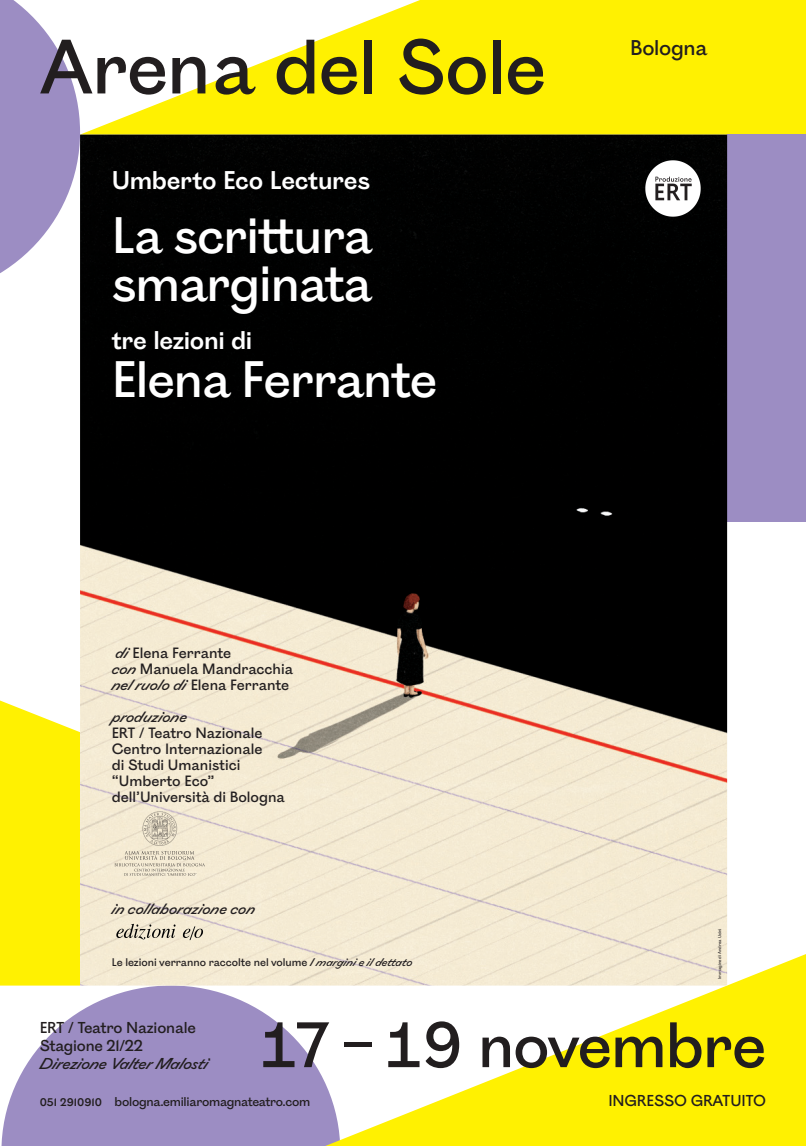
<style>
.page{position:relative;width:806px;height:1146px;background:#fff}
.page>*{position:absolute;margin:0;border:0;box-sizing:border-box;transform-origin:0 0}
.t1{font:72px "Ostia Antica";letter-spacing:-.015em;color:#221e1f}
.t2{font:60px "Ostia Antica";letter-spacing:-.02em;color:#221e1f}
.t3{font:48px/48px "Ostia Antica";letter-spacing:-.02em;color:#fff}
.t4{font:24px "Ostia Antica";letter-spacing:-.015em;color:#fff}
.t5{font:20px "Ostia Antica";letter-spacing:-.015em;color:#221e1f}
.t6{font:14.8px/18px "Ostia Antica";letter-spacing:-.01em;color:#221e1f}
.t7{font:italic 14.8px "Ostia Antica";letter-spacing:-.01em;color:#221e1f}
.t8{font:14px/16px "Ostia Antica";color:#231f20}
.t9{font:italic 14px "Ostia Antica";color:#231f20}
.t10{font:12px "Ostia Antica";letter-spacing:-.02em;color:#221e1f}
.t11{font:10.4px "Ostia Antica";color:#231f20}
.t12{font:4px "Ostia Antica";color:#231f20}
.s1{font-style:italic}
</style>
<div class="page">
<svg style="left:1px;top:985px;width:324px;height:160px;fill:#9c8dc3"></svg>
<svg style="left:0;top:0;width:80px;height:273px"></svg>
<div style="left:0;top:700px;width:80px;height:285px;background:#fff101"></div>
<svg style="left:325px;top:953px;width:480px;height:192px;fill:#fff101"></svg>
<svg style="left:80px;top:0;width:725px;height:135px;fill:#fff101"></svg>
<div style="left:726px;top:135px;width:79px;height:386px;background:#9c8dc3"></div>
<img style="left:80px;top:135px;width:646px;height:850px">
<img style="left:645px;top:161px;width:55px;height:55px">
<svg style="left:114px;top:811px;width:91px;height:64px;background:#e5dcc7"></svg>
<img style="left:114px;top:922px;width:91px;height:20px">
<h1 class="t1" style="left:40px;top:26px;width:507px">Arena del Sole</h1>
<h3 class="t5" style="left:629px;top:36px;width:79px">Bologna</h3>
<h3 class="t4" style="left:112px;top:167px;width:260px">Umberto Eco Lectures</h3>
<h3 class="t3" style="left:112px;top:213px;width:262px">La scrittura smarginata</h3>
<h3 class="t4" style="left:112px;top:327px;width:142px">tre lezioni di</h3>
<h3 class="t3" style="left:112px;top:357px;width:327px">Elena Ferrante</h3>
<p class="t8" style="left:112px;top:645px;width:183px"><span class="s1">di</span> Elena Ferrante<br><span class="s1">con</span> Manuela Mandracchia <span class="s1">nel ruolo di</span> Elena Ferrante</p>
<p class="t9" style="left:112px;top:709px;width:77px">produzione</p>
<p class="t8" style="left:112px;top:725px;width:174px">ERT / Teatro Nazionale<br>Centro Internazionale<br>di Studi Umanistici “Umberto Eco” dell’Università di Bologna</p>
<p class="t9" style="left:112px;top:901px;width:145px">in collaborazione con</p>
<p class="t11" style="left:112px;top:956px;width:302px">Le lezioni verranno raccolte nel volume <span class="s1">I margini e il dettato</span></p>
<p class="t12" style="left:717px;top:978px;width:52px;rotate:-90deg">Immagine di Andrea Ucini</p>
<p class="t6" style="left:40px;top:1019px;width:158px">ERT / Teatro Nazionale<br>Stagione 21/22</p>
<p class="t7" style="left:40px;top:1055px;width:170px">Direzione Valter Malosti</p>
<h2 class="t2" style="left:258px;top:1011px;width:509px">17 – 19 novembre</h2>
<p class="t10" style="left:40px;top:1094px;width:272px">051 2910910 bologna.emiliaromagnateatro.com</p>
<p class="t6" style="left:608px;top:1091px;width:159px">INGRESSO GRATUITO</p>
</div>
